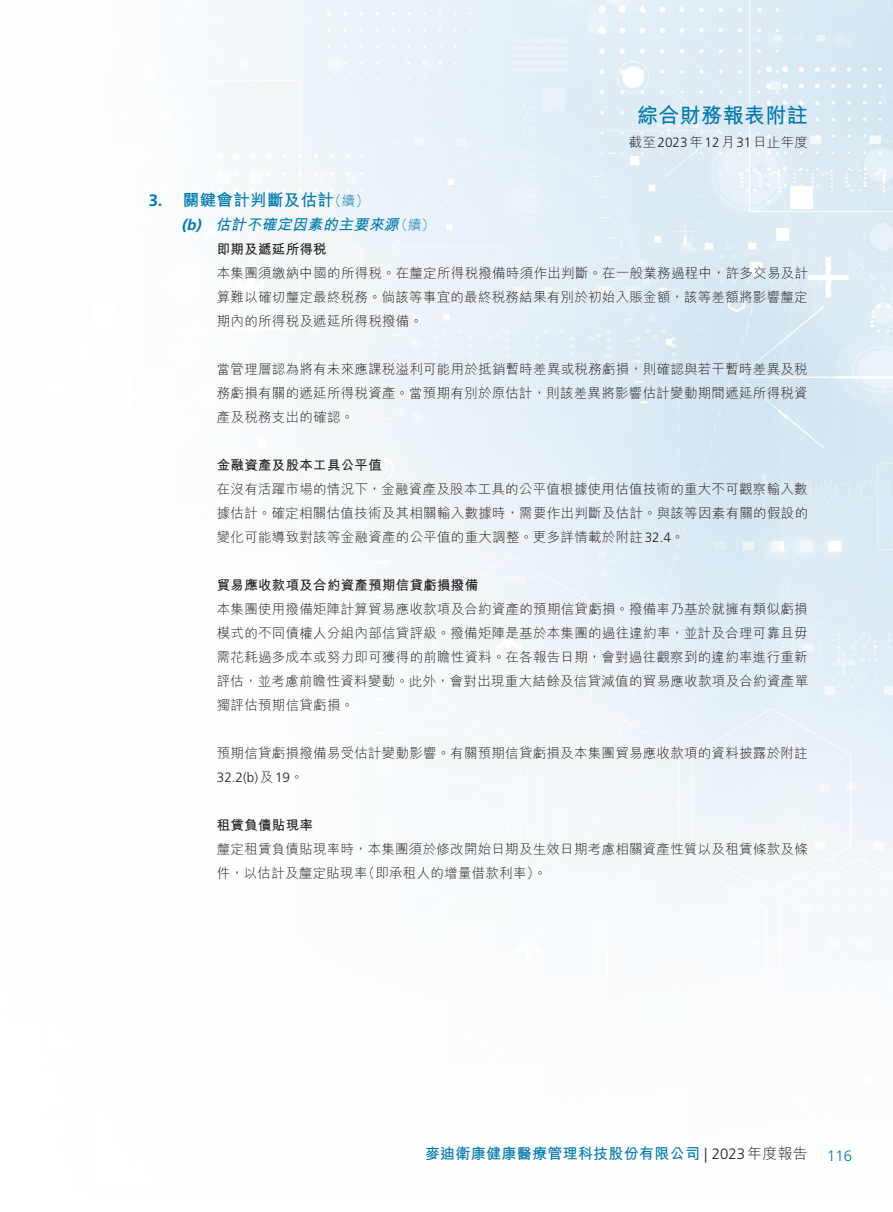
<style>
.page{position:relative;width:893px;height:1212px;background:#fff}
.page>*{position:absolute;margin:0;border:0;box-sizing:border-box;transform-origin:0 0}
.t1{font:700 21px "M Hei HK";letter-spacing:.02em;color:#0078ae}
._01_H1{font:700 16.5px "M Hei HK";letter-spacing:.02em;color:#0078ae}
._01_H1-2{font:700 16.5px "Frutiger LT Std";color:#0078ae}
.t2{font:700 15px "M Hei HK";letter-spacing:.02em;color:#0078ae}
._02_H2{font:italic 700 15px "M Hei HK";color:#0078ae}
.t3{font:300 15px "Frutiger LT Std";color:#0078ae}
._02_H2-2{font:italic 700 15px "Frutiger LT Std";color:#0078ae}
._00_txt{font:300 13.5px/24px "M Hei HK";letter-spacing:.02em;color:#231f20;text-align:justify}
._03_H3{font:700 13.5px "M Hei HK";letter-spacing:.02em;color:#231f20}
._01_H1-3{font:300 13.5px "M Hei HK";color:#0078ae}
._02_H2-3{font:300 13.5px "M Hei HK";color:#0078ae}
.s1{font-family:"Frutiger LT Std"}
.s2{font-family:"Frutiger LT Std";font-weight:300;color:#231f20}
.s3{font-weight:300;color:#231f20}
</style>
<div class="page">
<img style="left:215px;top:0;width:678px;height:913px">
<p class="_01_H1-2" style="left:149px;top:191px;width:15px">3.</p>
<p class="_01_H1" style="left:183px;top:188px;width:153px">關鍵會計判斷及估計</p>
<p class="_01_H1-3" style="left:328px;top:194px;width:42px">（續(</p>
<p class="_02_H2-2" style="left:182px;top:216px;width:19px">b(</p>
<p class="_02_H2-2" style="left:196px;top:216px;width:10px">)</p>
<p class="_02_H2" style="left:216px;top:214px;width:189px">估計不確定因素的主要來源</p>
<p class="_02_H2-3" style="left:394px;top:218px;width:42px">（續(</p>
<h1 class="t1" style="left:637px;top:100px;width:172px">綜合財務報表附註</h1>
<p class="_00_txt" style="left:629px;top:130px;width:181px">截至<span class="s1">2023</span>年<span class="s1">12</span>月<span class="s1">31</span>日止年度</p>
<p class="_03_H3" style="left:217px;top:239px;width:111px">即期及遞延所得稅</p>
<p class="_00_txt" style="left:217px;top:261px;width:593px">本集團須繳納中國的所得稅。在釐定所得稅撥備時須作出判斷。在一般業務過程中，許多交易及計算難以確切釐定最終稅務。倘該等事宜的最終稅務結果有別於初始入賬金額，該等差額將影響釐定期內的所得稅及遞延所得稅撥備。</p>
<p class="_00_txt" style="left:217px;top:357px;width:592px">當管理層認為將有未來應課稅溢利可能用於抵銷暫時差異或稅務虧損，則確認與若干暫時差異及稅務虧損有關的遞延所得稅資產。當預期有別於原估計，則該差異將影響估計變動期間遞延所得稅資產及稅務支出的確認。</p>
<p class="_03_H3" style="left:217px;top:455px;width:166px">金融資產及股本工具公平值</p>
<p class="_00_txt" style="left:217px;top:477px;width:593px">在沒有活躍市場的情況下，金融資產及股本工具的公平值根據使用估值技術的重大不可觀察輸入數據估計。確定相關估值技術及其相關輸入數據時，需要作出判斷及估計。與該等因素有關的假設的變化可能導致對該等金融資產的公平值的重大調整。更多詳情載於附註<span class="s1">32.4</span>。</p>
<p class="_03_H3" style="left:217px;top:575px;width:263px">貿易應收款項及合約資產預期信貸虧損撥備</p>
<p class="_00_txt" style="left:217px;top:597px;width:593px">本集團使用撥備矩陣計算貿易應收款項及合約資產的預期信貸虧損。撥備率乃基於就擁有類似虧損模式的不同債權人分組內部信貸評級。撥備矩陣是基於本集團的過往違約率，並計及合理可靠且毋需花耗過多成本或努力即可獲得的前瞻性資料。在各報告日期，會對過往觀察到的違約率進行重新評估，並考慮前瞻性資料變動。此外，會對出現重大結餘及信貸減值的貿易應收款項及合約資產單獨評估預期信貸虧損。</p>
<p class="_00_txt" style="left:217px;top:741px;width:592px">預期信貸虧損撥備易受估計變動影響。有關預期信貸虧損及本集團貿易應收款項的資料披露於附註<br><span class="s1">32.2</span> 及<span class="s1">)b( 1 9</span> 。</p>
<p class="_03_H3" style="left:217px;top:815px;width:98px">租賃負債貼現率</p>
<p class="_00_txt" style="left:362px;top:837px;width:447px;text-indent:-145px">釐定租賃負債貼現率時，本集團須於修改開始日期及生效日期考慮相關資產性質以及租賃條款及條（即承租人的增量借款利率。(</p>
<p class="_00_txt" style="left:217px;top:861px;width:152px">件，以估計及釐定貼現率</p>
<p class="t2" style="left:425px;top:1143px;width:384px">麥迪衛康健康醫療管理科技股份有限公司 <span class="s2">| 2023</span><span class="s3">年度報告</span></p>
<p class="t3" style="left:827px;top:1147px;width:27px">116</p>
</div>
